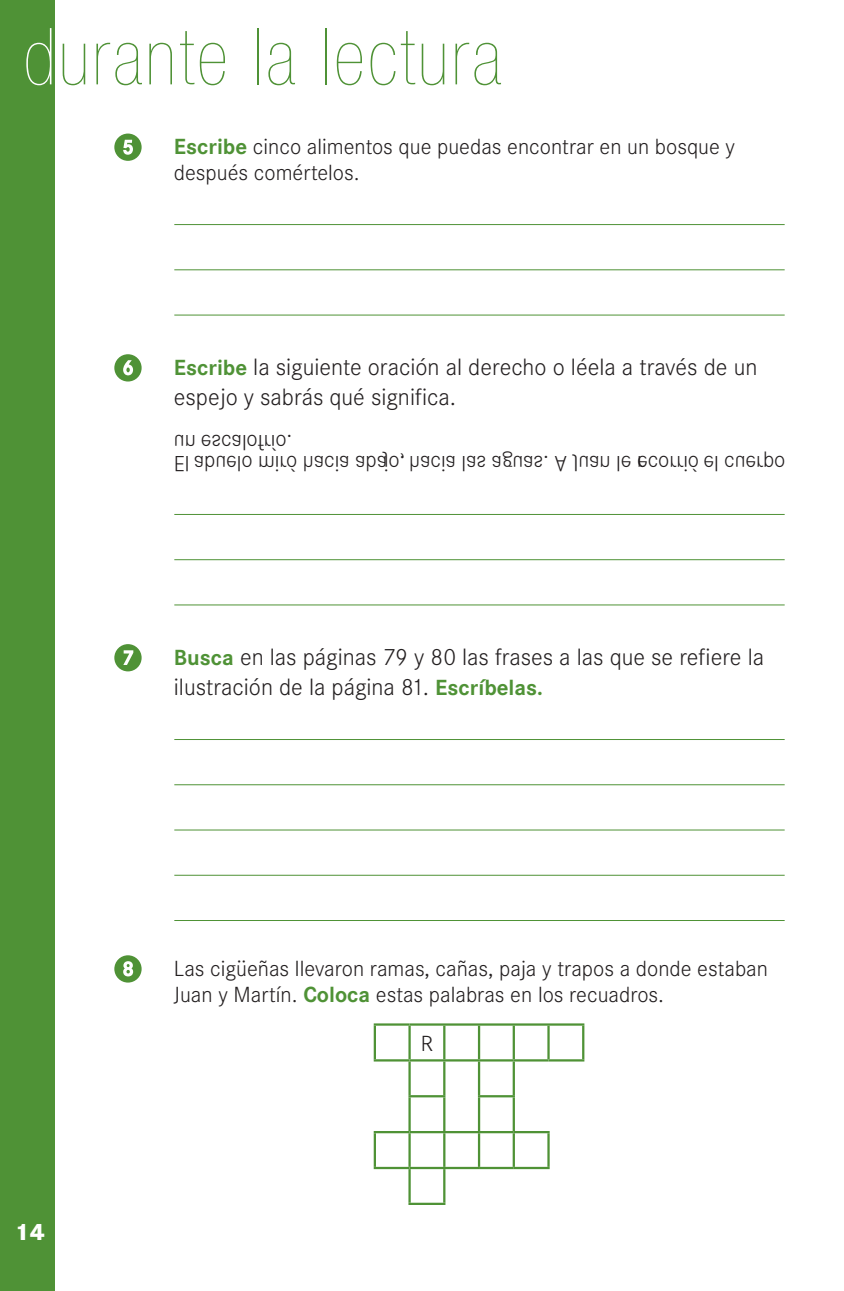
<style>
.page{position:relative;width:844px;height:1291px;background:#fff}
.page>*{position:absolute;margin:0;border:0;box-sizing:border-box;transform-origin:0 0}
.t1{font:900 condensed 78.75px "Helvetica Neue";letter-spacing:.04em;color:#4f9236}
.t2{font:300 24.5px/29.8px "Corporate S";color:#231f20}
.t3{font:800 24.5px "Corporate S";color:#fff}
.t4{font:300 22.75px/25.4px "Corporate S";color:#231f20}
.s1{color:#fff}
.s2{font-weight:700;color:#4f9236}
.s3{font-weight:700;font-size:22.75px;color:#4f9236}
</style>
<div class="page">
<hr style="left:174px;top:224px;width:610px;height:1px;background:#4f9236">
<hr style="left:174px;top:269px;width:610px;height:1px;background:#4f9236">
<hr style="left:174px;top:314px;width:610px;height:1px;background:#4f9236">
<hr style="left:174px;top:514px;width:610px;height:1px;background:#4f9236">
<hr style="left:174px;top:559px;width:610px;height:1px;background:#4f9236">
<hr style="left:174px;top:604px;width:610px;height:1px;background:#4f9236">
<hr style="left:174px;top:739px;width:610px;height:1px;background:#4f9236">
<hr style="left:174px;top:784px;width:610px;height:1px;background:#4f9236">
<hr style="left:174px;top:829px;width:610px;height:1px;background:#4f9236">
<hr style="left:174px;top:874px;width:610px;height:1px;background:#4f9236">
<hr style="left:174px;top:919px;width:610px;height:1px;background:#4f9236">
<hr style="left:478px;top:1025px;width:2px;height:34px;background:#4f9236">
<hr style="left:512px;top:1025px;width:3px;height:34px;background:#4f9236">
<hr style="left:547px;top:1025px;width:2px;height:34px;background:#4f9236">
<hr style="left:582px;top:1025px;width:2px;height:34px;background:#4f9236">
<hr style="left:408px;top:1094px;width:37px;height:3px;background:#4f9236">
<hr style="left:443px;top:1133px;width:2px;height:33px;background:#4f9236">
<hr style="left:408px;top:1025px;width:3px;height:34px;background:#4f9236">
<hr style="left:443px;top:1025px;width:2px;height:34px;background:#4f9236">
<hr style="left:443px;top:1061px;width:2px;height:33px;background:#4f9236">
<hr style="left:408px;top:1097px;width:3px;height:33px;background:#4f9236">
<hr style="left:443px;top:1097px;width:2px;height:33px;background:#4f9236">
<hr style="left:374px;top:1023px;width:35px;height:2px;background:#4f9236">
<hr style="left:374px;top:1025px;width:2px;height:34px;background:#4f9236">
<hr style="left:409px;top:1023px;width:175px;height:2px;background:#4f9236">
<hr style="left:409px;top:1059px;width:70px;height:2px;background:#4f9236">
<hr style="left:514px;top:1059px;width:34px;height:2px;background:#4f9236">
<hr style="left:409px;top:1130px;width:70px;height:3px;background:#4f9236">
<hr style="left:409px;top:1166px;width:70px;height:2px;background:#4f9236">
<hr style="left:374px;top:1059px;width:35px;height:2px;background:#4f9236">
<hr style="left:408px;top:1061px;width:3px;height:33px;background:#4f9236">
<hr style="left:408px;top:1168px;width:3px;height:34px;background:#4f9236">
<hr style="left:443px;top:1168px;width:2px;height:34px;background:#4f9236">
<hr style="left:408px;top:1202px;width:37px;height:2px;background:#4f9236">
<hr style="left:408px;top:1133px;width:3px;height:33px;background:#4f9236">
<hr style="left:548px;top:1059px;width:36px;height:2px;background:#4f9236">
<hr style="left:479px;top:1059px;width:35px;height:2px;background:#4f9236">
<hr style="left:478px;top:1061px;width:2px;height:33px;background:#4f9236">
<hr style="left:512px;top:1061px;width:3px;height:33px;background:#4f9236">
<hr style="left:478px;top:1097px;width:2px;height:33px;background:#4f9236">
<hr style="left:512px;top:1097px;width:3px;height:33px;background:#4f9236">
<hr style="left:512px;top:1133px;width:3px;height:33px;background:#4f9236">
<hr style="left:374px;top:1130px;width:35px;height:3px;background:#4f9236">
<hr style="left:374px;top:1133px;width:2px;height:33px;background:#4f9236">
<hr style="left:374px;top:1166px;width:35px;height:2px;background:#4f9236">
<hr style="left:478px;top:1133px;width:2px;height:33px;background:#4f9236">
<hr style="left:514px;top:1130px;width:35px;height:3px;background:#4f9236">
<hr style="left:514px;top:1166px;width:35px;height:2px;background:#4f9236">
<hr style="left:547px;top:1133px;width:2px;height:33px;background:#4f9236">
<hr style="left:479px;top:1130px;width:35px;height:3px;background:#4f9236">
<hr style="left:479px;top:1166px;width:35px;height:2px;background:#4f9236">
<hr style="left:478px;top:1094px;width:37px;height:3px;background:#4f9236">
<svg style="left:114px;top:133px;width:28px;height:28px"></svg>
<svg style="left:114px;top:354px;width:28px;height:27px"></svg>
<svg style="left:114px;top:644px;width:28px;height:27px"></svg>
<svg style="left:114px;top:955px;width:28px;height:27px"></svg>
<div style="left:0;top:0;width:55px;height:1290px;background:#4f9236"></div>
<h1 class="t1" style="left:23px;top:28px;width:479px"><span class="s1">d</span>urante la lectura</h1>
<p class="t4" style="left:174px;top:134px;width:563px"><span class="s2">Escribe</span> cinco alimentos que puedas encontrar en un bosque y después comértelos.</p>
<p class="t2" style="left:174px;top:352px;width:585px"><span class="s3">Escribe</span> la siguiente oración al derecho o léela a través de un espejo y sabrás qué significa.</p>
<p class="t2" style="left:174px;top:642px;width:592px"><span class="s3">Busca</span> en las páginas 79 y 80 las frases a las que se refiere la ilustración de la página 81. <span class="s3">Escríbelas.</span></p>
<p class="t3" style="left:15px;top:1216px;width:32px">14</p>
<p class="t4" style="left:174px;top:956px;width:595px">Las cigüeñas llevaron ramas, cañas, paja y trapos a donde estaban<br>Juan y Martín. <span class="s2">Coloca</span> estas palabras en los recuadros.</p>
<p class="t4" style="left:421px;top:1031px;width:14px">R</p>
</div>
